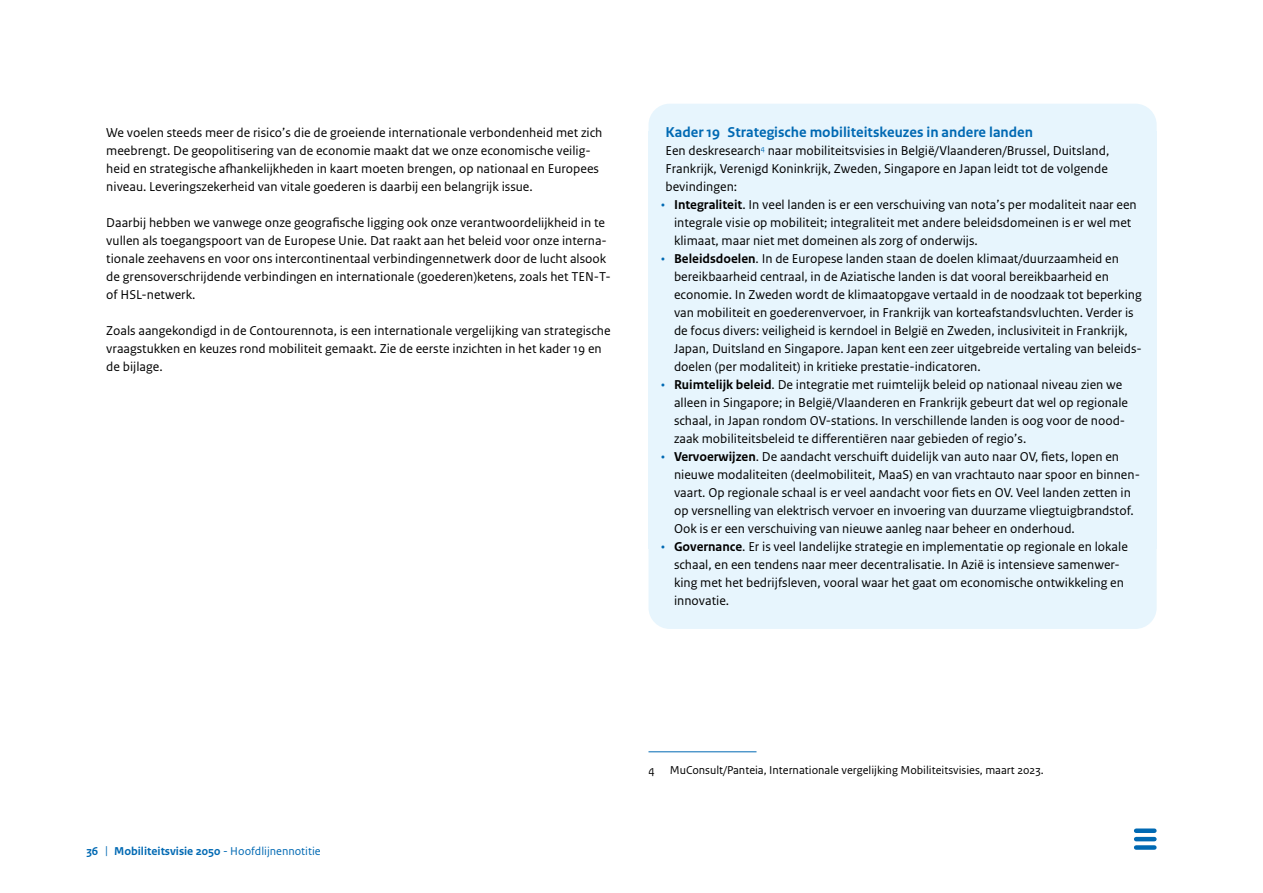
<style>
.page{position:relative;width:1263px;height:893px;background:#fff}
.page>*{position:absolute;margin:0;border:0;box-sizing:border-box;transform-origin:0 0}
.K_-_tussenkopje_-_H4{font:700 15px "Rijksoverheid Sans Text";color:#0069b3}
.Platte_tekst_-_P{font:13.5px/18px "Rijksoverheid Sans Text";color:#000}
.K_-_platte_tekst_-_P{font:13.5px/18px "Rijksoverheid Sans Text";color:#000;text-align:justify}
.Voetnoot_-_P{font:12px "Rijksoverheid Sans Text";color:#000}
.t1{font:700 12px "Rijksoverheid Sans Text";color:#0069b3}
.s1{color:#0069b3}
.s2{font-weight:700}
.s3{font-weight:400}
</style>
<div class="page">
<div style="left:1136px;top:828px;width:18px;height:5px;background:#0069b3"></div>
<hr style="left:1136px;top:837px;width:18px;height:4px;background:#0069b3">
<div style="left:1136px;top:845px;width:18px;height:5px;background:#0069b3"></div>
<div style="left:648px;top:104px;width:509px;height:27px;background:#e7f5fd"></div>
<div style="left:648px;top:131px;width:509px;height:75px;background:#e7f5fd"></div>
<div style="left:648px;top:185px;width:509px;height:75px;background:#e7f5fd"></div>
<div style="left:648px;top:239px;width:509px;height:147px;background:#e7f5fd"></div>
<div style="left:648px;top:365px;width:509px;height:93px;background:#e7f5fd"></div>
<div style="left:648px;top:437px;width:509px;height:111px;background:#e7f5fd"></div>
<div style="left:648px;top:548px;width:509px;height:81px;background:#e7f5fd"></div>
<hr style="left:648px;top:751px;width:108px;height:1px;background:#0069b3">
<p class="Platte_tekst_-_P" style="left:106px;top:124px;width:498px">We voelen steeds meer de risico’s die de groeiende internationale verbondenheid met zich meebrengt. De geopolitisering van de economie maakt dat we onze economische veilig&shy;heid en strategische afhankelijkheden in kaart moeten brengen, op nationaal en Europees niveau. Leveringszekerheid van vitale goederen is daarbij een belangrijk issue.</p>
<p class="Platte_tekst_-_P" style="left:106px;top:214px;width:506px">Daarbij hebben we vanwege onze geografische ligging ook onze verantwoordelijkheid in te vullen als toegangspoort van de Europese Unie. Dat raakt aan het beleid voor onze interna&shy;tionale zeehavens en voor ons intercontinentaal verbindingennetwerk door de lucht alsook de grensoverschrijdende verbindingen en internationale (goederen)ketens, zoals het TEN-T&shy;of HSL-netwerk.</p>
<p class="Platte_tekst_-_P" style="left:106px;top:322px;width:506px">Zoals aangekondigd in de Contourennota, is een internationale vergelijking van strategische vraagstukken en keuzes rond mobiliteit gemaakt. Zie de eerste inzichten in het kader 19 en de bijlage.</p>
<h4 class="K_-_tussenkopje_-_H4" style="left:665px;top:124px;width:369px">Kader 19 Strategische mobiliteitskeuzes in andere landen</h4>
<p class="K_-_platte_tekst_-_P" style="left:665px;top:142px;width:445px">Een deskresearch<sup>4</sup> naar mobiliteitsvisies in België/Vlaanderen/Brussel, Duitsland, Frankrijk, Verenigd Koninkrijk, Zweden, Singapore en Japan leidt tot de volgende bevindingen:</p>
<p class="Platte_tekst_-_P" style="left:674px;top:196px;width:464px;text-indent:-13px"><span class="s1">•</span> <span class="s2">Integraliteit</span>. In veel landen is er een verschuiving van nota’s per modaliteit naar een integrale visie op mobiliteit; integraliteit met andere beleidsdomeinen is er wel met klimaat, maar niet met domeinen als zorg of onderwijs.</p>
<p class="Platte_tekst_-_P" style="left:674px;top:250px;width:469px;text-indent:-13px"><span class="s1">•</span> <span class="s2">Beleidsdoelen</span>. In de Europese landen staan de doelen klimaat/duurzaamheid en bereikbaarheid centraal, in de Aziatische landen is dat vooral bereikbaarheid en economie. In Zweden wordt de klimaatopgave vertaald in de noodzaak tot beperking van mobiliteit en goederenvervoer, in Frankrijk van korteafstandsvluchten. Verder is de focus divers: veiligheid is kerndoel in België en Zweden, inclusiviteit in Frankrijk, Japan, Duitsland en Singapore. Japan kent een zeer uitgebreide vertaling van beleids&shy;doelen (per modaliteit) in kritieke prestatie-indicatoren.</p>
<p class="Platte_tekst_-_P" style="left:674px;top:376px;width:456px;text-indent:-13px"><span class="s1">•</span> <span class="s2">Ruimtelijk beleid</span>. De integratie met ruimtelijk beleid op nationaal niveau zien we alleen in Singapore; in België/Vlaanderen en Frankrijk gebeurt dat wel op regionale schaal, in Japan rondom OV-stations. In verschillende landen is oog voor de nood&shy;zaak mobiliteitsbeleid te differentiëren naar gebieden of regio’s.</p>
<p class="Platte_tekst_-_P" style="left:674px;top:448px;width:467px;text-indent:-13px"><span class="s1">•</span> <span class="s2">Vervoerwijzen</span>. De aandacht verschuift duidelijk van auto naar OV, fiets, lopen en nieuwe modaliteiten (deelmobiliteit, MaaS) en van vrachtauto naar spoor en binnen&shy;vaart. Op regionale schaal is er veel aandacht voor fiets en OV. Veel landen zetten in op versnelling van elektrisch vervoer en invoering van duurzame vliegtuigbrandstof.<br>Ook is er een verschuiving van nieuwe aanleg naar beheer en onderhoud.</p>
<p class="Platte_tekst_-_P" style="left:674px;top:538px;width:455px;text-indent:-13px"><span class="s1">•</span> <span class="s2">Governance</span>. Er is veel landelijke strategie en implementatie op regionale en lokale schaal, en een tendens naar meer decentralisatie. In Azië is intensieve samenwer&shy;king met het bedrijfsleven, vooral waar het gaat om economische ontwikkeling en innovatie.</p>
<p class="t1" style="left:86px;top:844px;width:236px">36 <span class="s3">|</span> Mobiliteitsvisie 2050 <span class="s3">- Hoofdlijnennotitie</span></p>
<p class="Voetnoot_-_P" style="left:648px;top:763px;width:8px">4</p>
<p class="Voetnoot_-_P" style="left:670px;top:763px;width:375px">MuConsult/Panteia, Internationale vergelijking Mobiliteitsvisies, maart 2023.</p>
</div>
